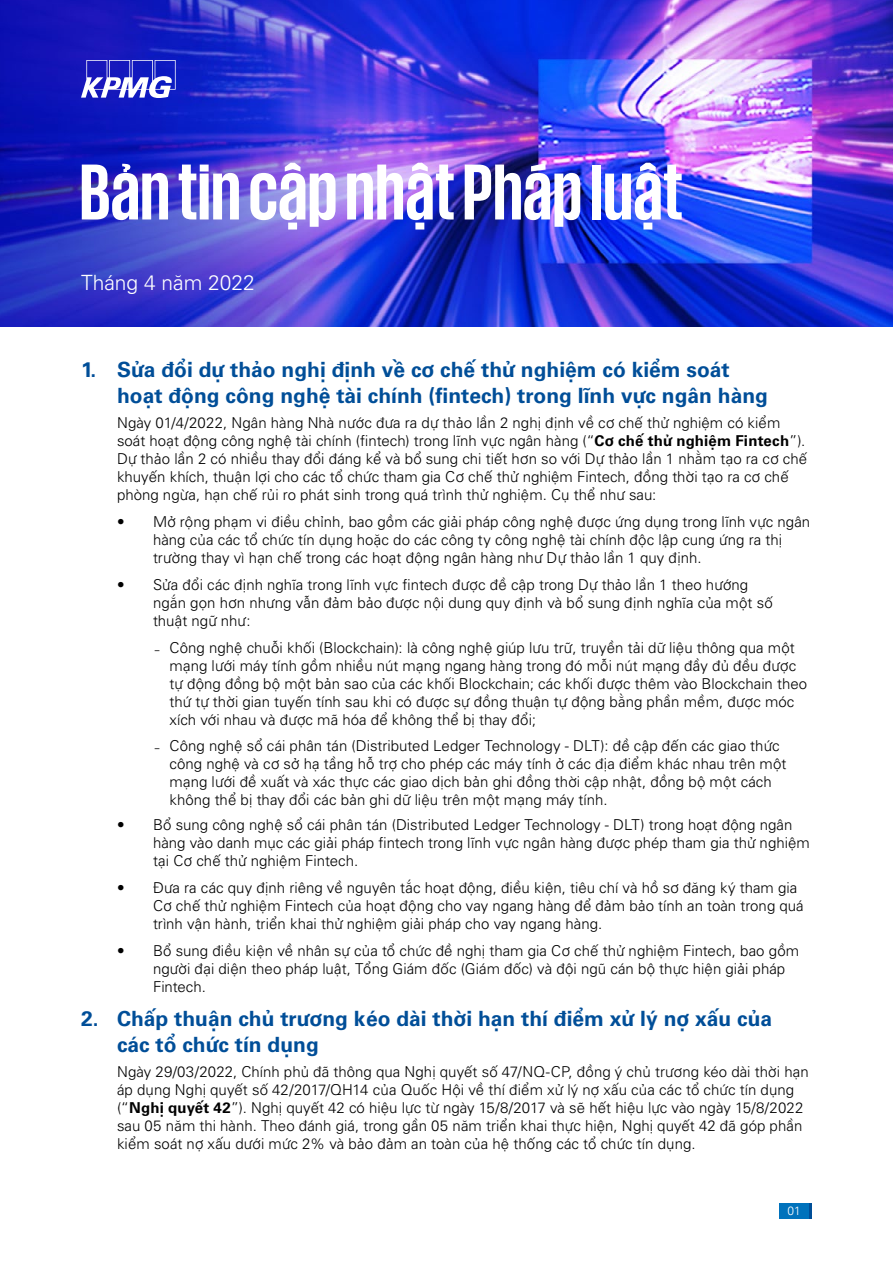
<style>
.page{position:relative;width:893px;height:1263px;background:#fff}
.page>*{position:absolute;margin:0;border:0;box-sizing:border-box;transform-origin:0 0}
.t1{font:700 81px "KPMG";color:#fff}
.t2{font:700 21px/25.2px "VNI Univers 65";color:#004e98}
.t3{font:300 21px "VNI Univers 45";color:#fff}
.t4{font:300 15px/18px "VNI Univers 45";letter-spacing:.005em;color:#000}
.t5{font:300 12px "VNI Univers 45";color:#fff}
.s1{font-family:"VNI Univers 65";font-weight:700}
</style>
<div class="page">
<img style="left:0;top:0;width:893px;height:326px">
<svg style="left:81px;top:60px;width:95px;height:38px"></svg>
<div style="left:782px;top:1203px;width:30px;height:15px;background:#004e98"></div>
<div style="left:779px;top:1203px;width:30px;height:15px;background:#0072bc"></div>
<h1 class="t1" style="left:80px;top:145px;width:605px">Bản tin cập nhật Pháp luật</h1>
<h2 class="t3" style="left:81px;top:267px;width:175px">Tháng 4 năm 2022</h2>
<h2 class="t2" style="left:117px;top:356px;width:653px;text-indent:-36px">1. Sửa đổi dự thảo nghị định về cơ chế thử nghiệm có kiểm soát hoạt động công nghệ tài chính (fintech) trong lĩnh vực ngân hàng</h2>
<p class="t4" style="left:117px;top:413px;width:692px">Ngày 01/4/2022, Ngân hàng Nhà nước đưa ra dự thảo lần 2 nghị định về cơ chế thử nghiệm có kiểm soát hoạt động công nghệ tài chính (fintech) trong lĩnh vực ngân hàng (“<span class="s1">Cơ chế thử nghiệm Fintech</span>”).<br>Dự thảo lần 2 có nhiều thay đổi đáng kể và bổ sung chi tiết hơn so với Dự thảo lần 1 nhằm tạo ra cơ chế khuyến khích, thuận lợi cho các tổ chức tham gia Cơ chế thử nghiệm Fintech, đồng thời tạo ra cơ chế phòng ngừa, hạn chế rủi ro phát sinh trong quá trình thử nghiệm. Cụ thể như sau:</p>
<p class="t4" style="left:153px;top:512px;width:659px;text-indent:-36px">• Mở rộng phạm vi điều chỉnh, bao gồm các giải pháp công nghệ được ứng dụng trong lĩnh vực ngân hàng của các tổ chức tín dụng hoặc do các công ty công nghệ tài chính độc lập cung ứng ra thị trường thay vì hạn chế trong các hoạt động ngân hàng như Dự thảo lần 1 quy định.</p>
<p class="t4" style="left:153px;top:575px;width:621px;text-indent:-36px">• Sửa đổi các định nghĩa trong lĩnh vực fintech được đề cập trong Dự thảo lần 1 theo hướng ngắn gọn hơn nhưng vẫn đảm bảo được nội dung quy định và bổ sung định nghĩa của một số thuật ngữ như:</p>
<p class="t4" style="left:170px;top:638px;width:639px;text-indent:-15px">₋ Công nghệ chuỗi khối (Blockchain): là công nghệ giúp lưu trữ, truyền tải dữ liệu thông qua một mạng lưới máy tính gồm nhiều nút mạng ngang hàng trong đó mỗi nút mạng đầy đủ đều được tự động đồng bộ một bản sao của các khối Blockchain; các khối được thêm vào Blockchain theo thứ tự thời gian tuyến tính sau khi có được sự đồng thuận tự động bằng phần mềm, được móc xích với nhau và được mã hóa để không thể bị thay đổi;</p>
<p class="t4" style="left:170px;top:735px;width:618px;text-indent:-15px">₋ Công nghệ sổ cái phân tán (Distributed Ledger Technology - DLT): đề cập đến các giao thức công nghệ và cơ sở hạ tầng hỗ trợ cho phép các máy tính ở các địa điểm khác nhau trên một mạng lưới đề xuất và xác thực các giao dịch bản ghi đồng thời cập nhật, đồng bộ một cách không thể bị thay đổi các bản ghi dữ liệu trên một mạng máy tính.</p>
<p class="t4" style="left:153px;top:815px;width:658px;text-indent:-36px">• Bổ sung công nghệ sổ cái phân tán (Distributed Ledger Technology - DLT) trong hoạt động ngân hàng vào danh mục các giải pháp fintech trong lĩnh vực ngân hàng được phép tham gia thử nghiệm tại Cơ chế thử nghiệm Fintech.</p>
<p class="t4" style="left:153px;top:878px;width:652px;text-indent:-36px">• Đưa ra các quy định riêng về nguyên tắc hoạt động, điều kiện, tiêu chí và hồ sơ đăng ký tham gia<br>Cơ chế thử nghiệm Fintech của hoạt động cho vay ngang hàng để đảm bảo tính an toàn trong quá trình vận hành, triển khai thử nghiệm giải pháp cho vay ngang hàng.</p>
<p class="t4" style="left:153px;top:941px;width:648px;text-indent:-36px">• Bổ sung điều kiện về nhân sự của tổ chức đề nghị tham gia Cơ chế thử nghiệm Fintech, bao gồm người đại diện theo pháp luật, Tổng Giám đốc (Giám đốc) và đội ngũ cán bộ thực hiện giải pháp<br>Fintech.</p>
<h2 class="t2" style="left:117px;top:1005px;width:657px;text-indent:-36px">2. Chấp thuận chủ trương kéo dài thời hạn thí điểm xử lý nợ xấu của các tổ chức tín dụng</h2>
<p class="t4" style="left:117px;top:1062px;width:693px">Ngày 29/03/2022, Chính phủ đã thông qua Nghị quyết số 47/NQ-CP, đồng ý chủ trương kéo dài thời hạn áp dụng Nghị quyết số 42/2017/QH14 của Quốc Hội về thí điểm xử lý nợ xấu của các tổ chức tín dụng (“<span class="s1">Nghị quyết 42</span>”). Nghị quyết 42 có hiệu lực từ ngày 15/8/2017 và sẽ hết hiệu lực vào ngày 15/8/2022 sau 05 năm thi hành. Theo đánh giá, trong gần 05 năm triển khai thực hiện, Nghị quyết 42 đã góp phần kiểm soát nợ xấu dưới mức 2% và bảo đảm an toàn của hệ thống các tổ chức tín dụng.</p>
<p class="t5" style="left:787px;top:1202px;width:15px">01</p>
</div>
